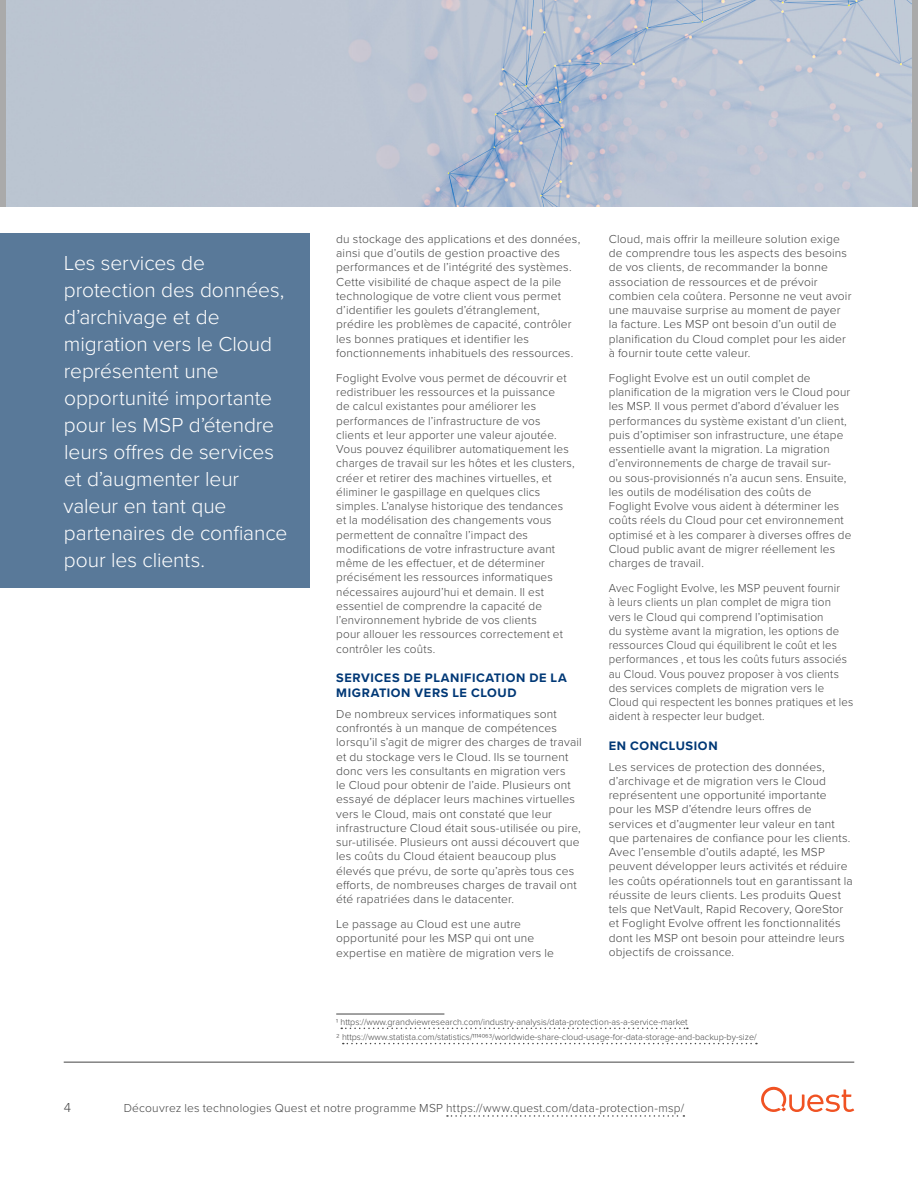
<style>
.page{position:relative;width:918px;height:1188px;background:#fff}
.page>*{position:absolute;margin:0;border:0;box-sizing:border-box;transform-origin:0 0}
.t1{font:300 21px/27px "Proxima Nova";letter-spacing:-.005em;color:#fff}
.t2{font:300 13.5px "Proxima Nova";color:#444}
.Section_Heading_1{font:700 12.75px/15px "Proxima Nova";letter-spacing:.045em;color:#003876}
.Body{font:300 12px/14.2px "Proxima Nova";letter-spacing:.015em;color:#444}
.Body-2{font:300 12px/14.2px "Proxima Nova";letter-spacing:.015em;color:#444;scale:.95 1}
.Footer_Citation{font:300 9px "Proxima Nova";color:#444}
</style>
<div class="page">
<hr style="left:64px;top:1062px;width:790px;height:1px;background:#444">
<svg style="left:761px;top:1087px;width:93px;height:25px"></svg>
<svg style="left:447px;top:1115px;width:237px;height:2px"></svg>
<img style="left:6px;top:0;width:906px;height:206px">
<div style="left:0;top:233px;width:309px;height:354px;background:#597999"></div>
<svg style="left:341px;top:1028px;width:347px;height:1px"></svg>
<svg style="left:343px;top:1043px;width:414px;height:1px"></svg>
<hr style="left:336px;top:1014px;width:108px;height:1px;background:#444">
<p class="t1" style="left:63px;top:249px;width:226px">Les services de protection des données, d’archivage et de migration vers le Cloud représentent une opportunité importante pour les MSP d’étendre leurs offres de services et d’augmenter leur valeur en tant que partenaires de confiance pour les clients.</p>
<p class="Body" style="left:336px;top:231px;width:246px">du stockage des applications et des données, ainsi que d’outils de gestion proactive des performances et de l’intégrité des systèmes.<br>Cette visibilité de chaque aspect de la pile technologique de votre client vous permet d’identifier les goulets d’étranglement, prédire les problèmes de capacité, contrôler les bonnes pratiques et identifier les fonctionnements inhabituels des ressources.</p>
<p class="Body" style="left:336px;top:370px;width:240px">Foglight Evolve vous permet de découvrir et redistribuer les ressources et la puissance<br>de calcul existantes pour améliorer les performances de l’infrastructure de vos clients et leur apporter une valeur ajoutée.<br>Vous pouvez équilibrer automatiquement les charges de travail sur les hôtes et les clusters, créer et retirer des machines virtuelles, et éliminer le gaspillage en quelques clics simples. L’analyse historique des tendances et la modélisation des changements vous permettent de connaître l’impact des modifications de votre infrastructure avant même de les effectuer, et de déterminer précisément les ressources informatiques nécessaires aujourd’hui et demain. Il est essentiel de comprendre la capacité de l’environnement hybride de vos clients<br>pour allouer les ressources correctement et contrôler les coûts.</p>
<p class="Section_Heading_1" style="left:336px;top:670px;width:232px">SERVICES DE PLANIFICATION DE LA<br>MIGRATION VERS LE CLOUD</p>
<p class="Body" style="left:336px;top:706px;width:247px">De nombreux services informatiques sont confrontés à un manque de compétences lorsqu’il s’agit de migrer des charges de travail et du stockage vers le Cloud. Ils se tournent donc vers les consultants en migration vers<br>le Cloud pour obtenir de l’aide. Plusieurs ont essayé de déplacer leurs machines virtuelles vers le Cloud, mais ont constaté que leur infrastructure Cloud était sous-utilisée ou pire, sur-utilisée. Plusieurs ont aussi découvert que les coûts du Cloud étaient beaucoup plus élevés que prévu, de sorte qu’après tous ces efforts, de nombreuses charges de travail ont été rapatriées dans le datacenter.</p>
<p class="Body" style="left:336px;top:917px;width:219px">Le passage au Cloud est une autre opportunité pour les MSP qui ont une expertise en matière de migration vers le</p>
<p class="Body" style="left:609px;top:231px;width:244px">Cloud, mais offrir la meilleure solution exige de comprendre tous les aspects des besoins de vos clients, de recommander la bonne association de ressources et de prévoir combien cela coûtera. Personne ne veut avoir une mauvaise surprise au moment de payer la facture. Les MSP ont besoin d’un outil de planification du Cloud complet pour les aider à fournir toute cette valeur.</p>
<p class="Body" style="left:609px;top:370px;width:244px">Foglight Evolve est un outil complet de planification de la migration vers le Cloud pour les MSP. Il vous permet d’abord d’évaluer les performances du système existant d’un client, puis d’optimiser son infrastructure, une étape essentielle avant la migration. La migration d’environnements de charge de travail sur-<br>ou sous-provisionnés n’a aucun sens. Ensuite, les outils de modélisation des coûts de Foglight Evolve vous aident à déterminer les coûts réels du Cloud pour cet environnement optimisé et à les comparer à diverses offres de Cloud public avant de migrer réellement les charges de travail.</p>
<p class="Body-2" style="left:609px;top:580px;width:259px">Avec Foglight Evolve, les MSP peuvent fournir<br>à leurs clients un plan complet de migra tion vers le Cloud qui comprend l’optimisation<br>du système avant la migration, les options de ressources Cloud qui équilibrent le coût et les performances , et tous les coûts futurs associés au Cloud. Vous pouvez proposer à vos clients des services complets de migration vers le Cloud qui respectent les bonnes pratiques et les aident à respecter leur budget.</p>
<p class="Section_Heading_1" style="left:609px;top:738px;width:110px">EN CONCLUSION</p>
<p class="Body" style="left:609px;top:759px;width:246px">Les services de protection des données, d’archivage et de migration vers le Cloud représentent une opportunité importante pour les MSP d’étendre leurs offres de services et d’augmenter leur valeur en tant que partenaires de confiance pour les clients.<br>Avec l’ensemble d’outils adapté, les MSP peuvent développer leurs activités et réduire les coûts opérationnels tout en garantissant la réussite de leurs clients. Les produits Quest tels que NetVault, Rapid Recovery, QoreStor et Foglight Evolve offrent les fonctionnalités dont les MSP ont besoin pour atteindre leurs objectifs de croissance.</p>
<p class="Footer_Citation" style="left:336px;top:1015px;width:353px">1 https://www.grandviewresearch.com/industry-analysis/data-protection-as-a-service-market</p>
<p class="Footer_Citation" style="left:336px;top:1030px;width:422px">2 https://www.statista.com/statistics/1114063/worldwide-share-cloud-usage-for-data-storage-and-backup-by-size/</p>
<p class="t2" style="left:64px;top:1098px;width:9px">4</p>
<p class="Body" style="left:124px;top:1101px;width:562px">Découvrez les technologies Quest et notre programme MSP https://www.quest.com/data-protection-msp/</p>
</div>
